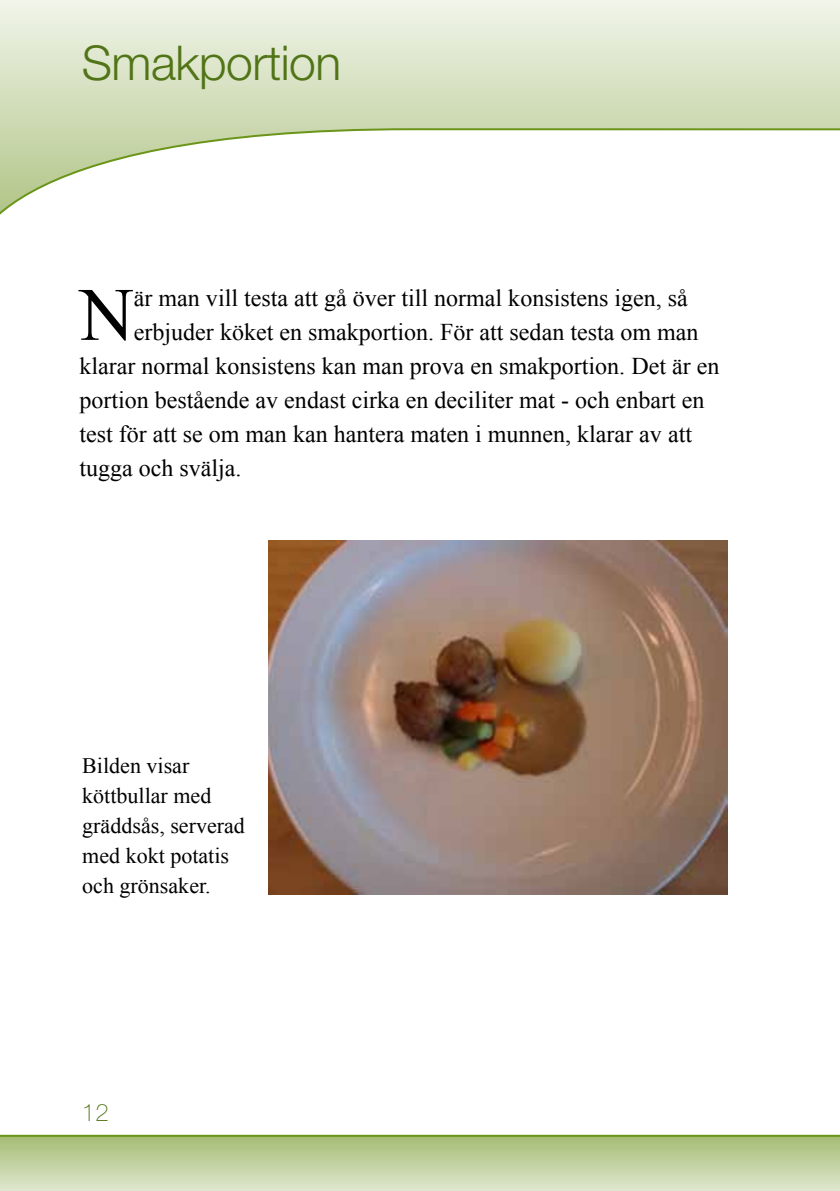
<style>
.page{position:relative;width:840px;height:1191px;background:#fff}
.page>*{position:absolute;margin:0;border:0;box-sizing:border-box;transform-origin:0 0}
.t1{font:75.4px "Times New Roman";color:#010101}
.t2{font:300 48px "Helvetica Neue LT Pro";letter-spacing:-.01em;color:#507416}
.t3{font:24px "Times New Roman";color:#010101}
.t4{font:100 24px "Helvetica Neue LT Pro";color:#507416}
.t5{font:22px/30px "Times New Roman";color:#000}
</style>
<div class="page">
<svg style="left:0;top:0;width:839px;height:215px"></svg>
<svg style="left:0;top:1134px;width:839px;height:57px;background:#c0d09e"></svg>
<img style="left:268px;top:540px;width:459px;height:354px">
<h2 class="t2" style="left:82px;top:33px;width:261px">Smakportion</h2>
<h1 class="t1" style="left:79px;top:264px;width:56px">N</h1>
<p class="t3" style="left:134px;top:282px;width:555px">är man vill testa att gå över till normal konsistens igen, så</p>
<p class="t3" style="left:134px;top:316px;width:565px">erbjuder köket en smakportion. För att sedan testa om man</p>
<p class="t3" style="left:79px;top:350px;width:641px">klarar normal konsistens kan man prova en smakportion. Det är en</p>
<p class="t3" style="left:79px;top:384px;width:626px">portion bestående av endast cirka en deciliter mat - och enbart en</p>
<p class="t3" style="left:79px;top:418px;width:613px">test för att se om man kan hantera maten i munnen, klarar av att</p>
<p class="t3" style="left:79px;top:452px;width:163px">tugga och svälja.</p>
<p class="t5" style="left:82px;top:750px;width:164px">Bilden visar köttbullar med gräddsås, serverad med kokt potatis och grönsaker.</p>
<p class="t4" style="left:82px;top:1099px;width:29px">12</p>
</div>
